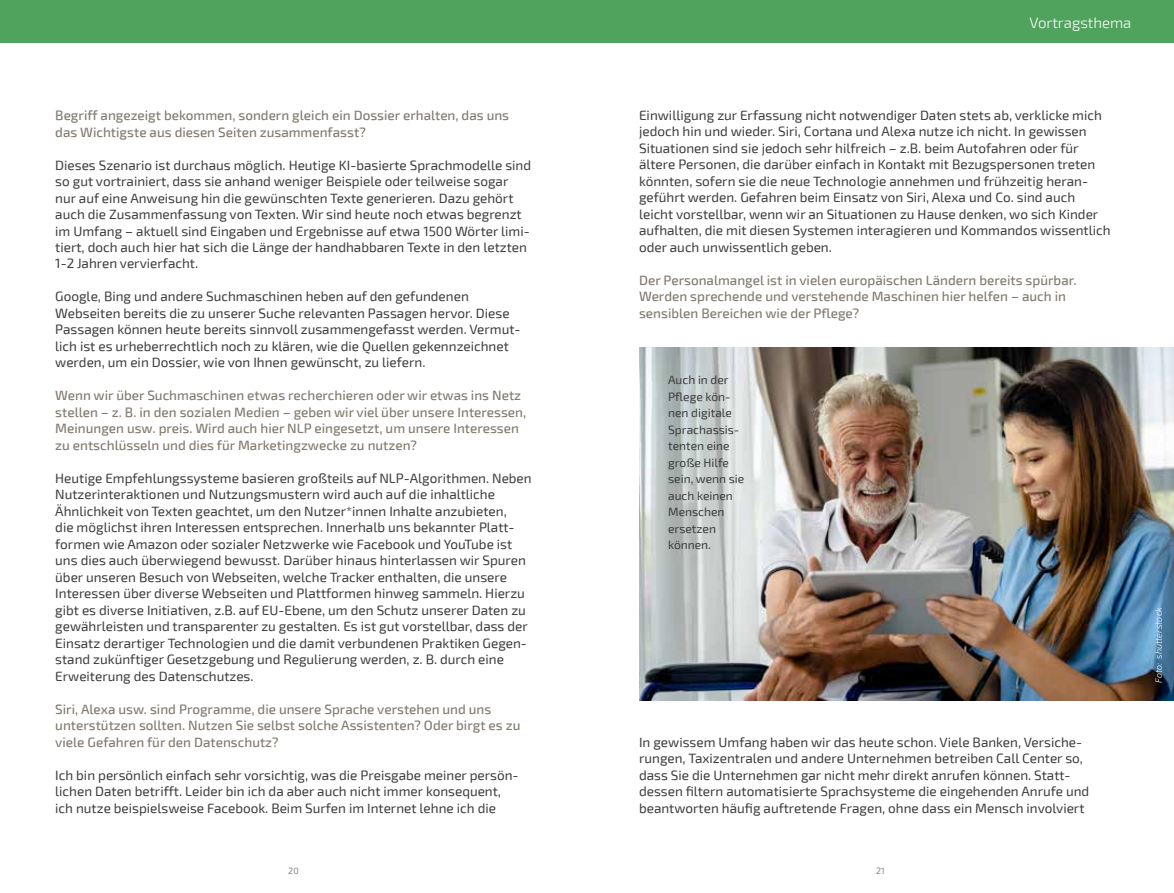
<style>
.page{position:relative;width:1174px;height:893px;background:#fff}
.page>*{position:absolute;margin:0;border:0;box-sizing:border-box;transform-origin:0 0}
.t1{font:300 15px "Exo 2";color:#fff}
.t2{font:13.5px/16.5px "Exo 2";color:#3c3c3b}
.t3{font:500 13.5px/16.5px "Exo 2";color:#847b6f}
.t4{font:12px/16.5px "Exo 2";color:#3c3c3b}
.t5{font:italic 300 9px "Exo 2";color:#fff}
.t6{font:300 9px "Exo 2";color:#646363}
</style>
<div class="page">
<div style="left:0;top:0;width:1174px;height:43px;background:#50a35d"></div>
<img style="left:639px;top:347px;width:535px;height:353px">
<p class="t1" style="left:1029px;top:14px;width:103px">Vortragsthema</p>
<p class="t3" style="left:55px;top:107px;width:455px">Begriff angezeigt bekommen, sondern gleich ein Dossier erhalten, das uns das Wichtigste aus diesen Seiten zusammenfasst?</p>
<p class="t2" style="left:55px;top:157px;width:477px">Dieses Szenario ist durchaus möglich. Heutige KI-basierte Sprachmodelle sind so gut vortrainiert, dass sie anhand weniger Beispiele oder teilweise sogar nur auf eine Anweisung hin die gewünschten Texte generieren. Dazu gehört auch die Zusammenfassung von Texten. Wir sind heute noch etwas begrenzt im Umfang – aktuell sind Eingaben und Ergebnisse auf etwa 1500 Wörter limi&shy;tiert, doch auch hier hat sich die Länge der handhabbaren Texte in den letzten 1-2 Jahren vervierfacht.</p>
<p class="t2" style="left:55px;top:289px;width:467px">Google, Bing und andere Suchmaschinen heben auf den gefundenen Webseiten bereits die zu unserer Suche relevanten Passagen hervor. Diese Passagen können heute bereits sinnvoll zusammengefasst werden. Vermut&shy;lich ist es urheberrechtlich noch zu klären, wie die Quellen gekennzeichnet werden, um ein Dossier, wie von Ihnen gewünscht, zu liefern.</p>
<p class="t3" style="left:55px;top:388px;width:472px">Wenn wir über Suchmaschinen etwas recherchieren oder wir etwas ins Netz stellen – z. B. in den sozialen Medien – geben wir viel über unsere Interessen, Meinungen usw. preis. Wird auch hier NLP eingesetzt, um unsere Interessen zu entschlüsseln und dies für Marketingzwecke zu nutzen?</p>
<p class="t2" style="left:55px;top:470px;width:478px">Heutige Empfehlungssysteme basieren großteils auf NLP-Algorithmen. Neben Nutzerinteraktionen und Nutzungsmustern wird auch auf die inhaltliche Ähnlichkeit von Texten geachtet, um den Nutzer*innen Inhalte anzubieten,<br>die möglichst ihren Interessen entsprechen. Innerhalb uns bekannter Platt&shy;formen wie Amazon oder sozialer Netzwerke wie Facebook und YouTube ist uns dies auch überwiegend bewusst. Darüber hinaus hinterlassen wir Spuren über unseren Besuch von Webseiten, welche Tracker enthalten, die unsere Interessen über diverse Webseiten und Plattformen hinweg sammeln. Hierzu gibt es diverse Initiativen, z.B. auf EU-Ebene, um den Schutz unserer Daten zu gewährleisten und transparenter zu gestalten. Es ist gut vorstellbar, dass der Einsatz derartiger Technologien und die damit verbundenen Praktiken Gegen&shy;stand zukünftiger Gesetzgebung und Regulierung werden, z. B. durch eine Erweiterung des Datenschutzes.</p>
<p class="t3" style="left:55px;top:701px;width:466px">Siri, Alexa usw. sind Programme, die unsere Sprache verstehen und uns unterstützen sollten. Nutzen Sie selbst solche Assistenten? Oder birgt es zu viele Gefahren für den Datenschutz?</p>
<p class="t2" style="left:55px;top:767px;width:465px">Ich bin persönlich einfach sehr vorsichtig, was die Preisgabe meiner persön&shy;lichen Daten betrifft. Leider bin ich da aber auch nicht immer konsequent, ich nutze beispielsweise Facebook. Beim Surfen im Internet lehne ich die</p>
<p class="t2" style="left:639px;top:107px;width:473px">Einwilligung zur Erfassung nicht notwendiger Daten stets ab, verklicke mich jedoch hin und wieder. Siri, Cortana und Alexa nutze ich nicht. In gewissen Situationen sind sie jedoch sehr hilfreich – z.B. beim Autofahren oder für ältere Personen, die darüber einfach in Kontakt mit Bezugspersonen treten könnten, sofern sie die neue Technologie annehmen und frühzeitig heran&shy;geführt werden. Gefahren beim Einsatz von Siri, Alexa und Co. sind auch leicht vorstellbar, wenn wir an Situationen zu Hause denken, wo sich Kinder aufhalten, die mit diesen Systemen interagieren und Kommandos wissentlich oder auch unwissentlich geben.</p>
<p class="t3" style="left:639px;top:272px;width:439px">Der Personalmangel ist in vielen europäischen Ländern bereits spürbar.<br>Werden sprechende und verstehende Maschinen hier helfen – auch in sensiblen Bereichen wie der Pflege?</p>
<p class="t4" style="left:668px;top:372px;width:78px">Auch in der<br>Pflege kön&shy;nen digitale<br>Sprachassis&shy;tenten eine große Hilfe sein, wenn sie auch keinen<br>Menschen ersetzen können.</p>
<p class="t2" style="left:639px;top:734px;width:452px">In gewissem Umfang haben wir das heute schon. Viele Banken, Versiche&shy;rungen, Taxizentralen und andere Unternehmen betreiben Call Center so, dass Sie die Unternehmen gar nicht mehr direkt anrufen können. Statt&shy;dessen filtern automatisierte Sprachsysteme die eingehenden Anrufe und beantworten häufig auftretende Fragen, ohne dass ein Mensch involviert</p>
<p class="t6" style="left:288px;top:865px;width:12px">20</p>
<p class="t6" style="left:876px;top:865px;width:10px">21</p>
<p class="t5" style="left:1153px;top:683px;width:77px;rotate:-90deg">Foto: shutterstock</p>
</div>
